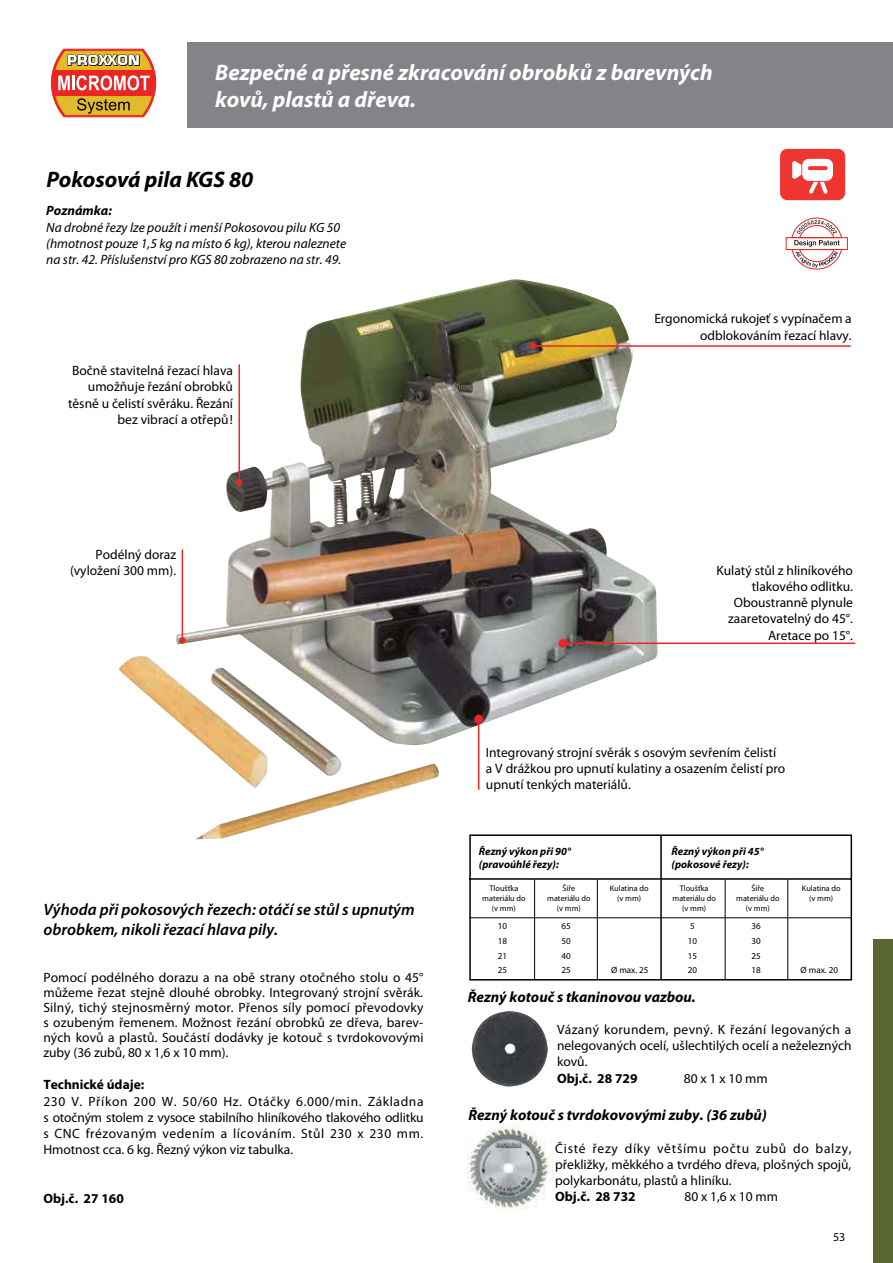
<style>
.page{position:relative;width:893px;height:1263px;background:#fff}
.page>*{position:absolute;margin:0;border:0;box-sizing:border-box;transform-origin:0 0}
.t1{font:italic 700 22.5px/27px "Myriad Pro";color:#fff}
.t2{font:italic 700 22.5px "Myriad Pro";color:#000}
.t3{font:italic 600 16.5px/19.8px "Myriad Pro";color:#000}
.t4{font:italic 700 15px "Myriad Pro";color:#000}
.t5{font:13.5px/16.2px "Myriad Pro";color:#000;text-align:justify}
.t6{font:italic 13.5px/16.2px "Myriad Pro";color:#000}
.t7{font:700 13.5px "Myriad Pro";color:#000}
.t8{font:italic 700 13.5px "Myriad Pro";color:#000}
.t9{font:12px "Myriad Pro";color:#000}
.t10{font:italic 700 10.95px/13px "Myriad Pro";color:#000}
.t11{font:9.15px/14.5px "Myriad Pro";color:#000;text-align:justify}
.t12{font:8.1px/9.8px "Myriad Pro";color:#000;text-align:center}
</style>
<div class="page">
<img style="left:176px;top:279px;width:482px;height:469px">
<div style="left:873px;top:940px;width:20px;height:323px;background:#5a6734"></div>
<div style="left:187px;top:43px;width:706px;height:85px;background:#828488"></div>
<div style="left:780px;top:149px;width:65px;height:51px;background:#ee352f;border-radius:7px"></div>
<svg style="left:809px;top:182px;width:19px;height:12px"></svg>
<div style="left:802px;top:158px;width:31px;height:23px;background:#fff;border-radius:7px"></div>
<div style="left:801px;top:158px;width:33px;height:24px;border:1px solid #ee352f;border-radius:7px"></div>
<svg style="left:808px;top:166px;width:19px;height:4px"></svg>
<svg style="left:792px;top:161px;width:9px;height:18px"></svg>
<svg style="left:51px;top:49px;width:105px;height:69px"></svg>
<hr style="left:238px;top:364px;width:2px;height:116px;background:#eb2724">
<svg style="left:236px;top:480px;width:6px;height:6px"></svg>
<hr style="left:182px;top:550px;width:1px;height:88px;background:#eb2724">
<div style="left:179px;top:637px;width:7px;height:6px;background:#eb2724;border-radius:50%"></div>
<hr style="left:536px;top:345px;width:314px;height:2px;background:#eb2724">
<svg style="left:530px;top:343px;width:6px;height:6px"></svg>
<hr style="left:564px;top:643px;width:291px;height:1px;background:#eb2724">
<div style="left:558px;top:639px;width:9px;height:9px;background:#eb2724;border-radius:50%"></div>
<hr style="left:478px;top:721px;width:1px;height:69px;background:#eb2724">
<div style="left:474px;top:715px;width:9px;height:8px;background:#eb2724;border-radius:50%"></div>
<svg style="left:785px;top:217px;width:63px;height:53px"></svg>
<img style="left:471px;top:1011px;width:77px;height:76px">
<img style="left:467px;top:1126px;width:86px;height:83px">
<img style="left:196px;top:764px;width:243px;height:75px">
<svg style="left:469px;top:834px;width:384px;height:147px"></svg>
<hr style="left:469px;top:917px;width:382px;height:1px;background:#000">
<hr style="left:660px;top:835px;width:2px;height:144px;background:#000">
<hr style="left:534px;top:880px;width:1px;height:99px;background:#000">
<hr style="left:597px;top:880px;width:1px;height:100px;background:#000">
<hr style="left:725px;top:880px;width:1px;height:100px;background:#000">
<hr style="left:787px;top:880px;width:1px;height:100px;background:#000">
<h1 class="t1" style="left:215px;top:61px;width:499px">Bezpečné a přesné zkracování obrobků z barevných kovů, plastů a dřeva.</h1>
<h1 class="t2" style="left:47px;top:171px;width:208px">Pokosová pila KGS 80</h1>
<p class="t8" style="left:46px;top:206px;width:67px">Poznámka:</p>
<p class="t6" style="left:46px;top:220px;width:301px">Na drobné řezy lze použít i menší Pokosovou pilu KG 50 (hmotnost pouze 1,5 kg na místo 6 kg), kterou naleznete na str. 42. Příslušenství pro KGS 80 zobrazeno na str. 49.</p>
<p class="t5" style="left:68px;top:363px;width:166px;text-align:right">Bočně stavitelná řezací hlava umožňuje řezání obrobků těsně u čelistí svěráku. Řezání bez vibrací a otřepů!</p>
<p class="t5" style="left:654px;top:312px;width:199px;text-align:right">Ergonomická rukojeť s vypínačem a odblokováním řezací hlavy.</p>
<p class="t5" style="left:70px;top:547px;width:108px;text-align:right">Podélný doraz (vyložení 300 mm).</p>
<p class="t3" style="left:43px;top:900px;width:373px">Výhoda při pokosových řezech: otáčí se stůl s upnutým obrobkem, nikoli řezací hlava pily.</p>
<p class="t5" style="left:43px;top:971px;width:382px;line-height:15px">Pomocí podélného dorazu a na obě strany otočného stolu o 45° můžeme řezat stejně dlouhé obrobky. Integrovaný strojní svěrák.<br>Silný, tichý stejnosměrný motor. Přenos síly pomocí převodovky s ozubeným řemenem. Možnost řezání obrobků ze dřeva, barev&shy;ných kovů a plastů. Součástí dodávky je kotouč s tvrdokovovými zuby (36 zubů, 80 x 1,6 x 10 mm).</p>
<p class="t7" style="left:43px;top:1080px;width:103px">Technické údaje:</p>
<p class="t5" style="left:43px;top:1094px;width:382px">230 V. Příkon 200 W. 50/60 Hz. Otáčky 6.000/min. Základna s otočným stolem z vysoce stabilního hliníkového tlakového odlitku s CNC frézovaným vedením a lícováním. Stůl 230 x 230 mm.<br>Hmotnost cca. 6 kg. Řezný výkon viz tabulka.</p>
<p class="t7" style="left:43px;top:1193px;width:82px">Obj.č. 27 160</p>
<p class="t5" style="left:716px;top:563px;width:138px;text-align:right">Kulatý stůl z hliníkového tlakového odlitku.<br>Oboustranně plynule zaaretovatelný do 45°.<br>Aretace po 15°.</p>
<p class="t5" style="left:486px;top:745px;width:301px;text-align:left">Integrovaný strojní svěrák s osovým sevřením čelistí a V drážkou pro upnutí kulatiny a osazením čelistí pro upnutí tenkých materiálů.</p>
<p class="t10" style="left:479px;top:845px;width:93px">Řezný výkon při 90° (pravoúhlé řezy):</p>
<p class="t10" style="left:671px;top:845px;width:93px">Řezný výkon při 45° (pokosové řezy):</p>
<p class="t12" style="left:482px;top:884px;width:45px">Tloušťka materiálu do (v mm)</p>
<p class="t12" style="left:547px;top:884px;width:45px">Šíře materiálu do (v mm)</p>
<p class="t12" style="left:610px;top:884px;width:40px">Kulatina do (v mm)</p>
<p class="t12" style="left:672px;top:884px;width:45px">Tloušťka materiálu do (v mm)</p>
<p class="t12" style="left:736px;top:884px;width:45px">Šíře materiálu do (v mm)</p>
<p class="t12" style="left:802px;top:884px;width:40px">Kulatina do (v mm)</p>
<p class="t11" style="left:498px;top:920px;width:11px">10<br>18<br>21<br>25</p>
<p class="t11" style="left:561px;top:920px;width:11px">65<br>50<br>40<br>25</p>
<p class="t11" style="left:688px;top:920px;width:11px;text-align:left">5<br>10<br>15<br>20</p>
<p class="t11" style="left:751px;top:920px;width:11px">36<br>30<br>25<br>18</p>
<p class="t11" style="left:611px;top:963px;width:39px">Ø max. 25</p>
<p class="t11" style="left:800px;top:963px;width:39px">Ø max. 20</p>
<p class="t4" style="left:468px;top:991px;width:230px">Řezný kotouč s tkaninovou vazbou.</p>
<p class="t5" style="left:557px;top:1022px;width:296px">Vázaný korundem, pevný. K řezání legovaných a nelegovaných ocelí, ušlechtilých ocelí a neželezných kovů.</p>
<p class="t7" style="left:557px;top:1073px;width:82px">Obj.č. 28 729</p>
<p class="t5" style="left:684px;top:1071px;width:85px">80 x 1 x 10 mm</p>
<p class="t4" style="left:468px;top:1110px;width:300px">Řezný kotouč s tvrdokovovými zuby. (36 zubů)</p>
<p class="t5" style="left:555px;top:1141px;width:298px">Čisté řezy díky většímu počtu zubů do balzy, překližky, měkkého a tvrdého dřeva, plošných spojů, polykarbonátu, plastů a hliníku.</p>
<p class="t7" style="left:555px;top:1192px;width:82px">Obj.č. 28 732</p>
<p class="t5" style="left:684px;top:1190px;width:95px">80 x 1,6 x 10 mm</p>
<p class="t9" style="left:833px;top:1233px;width:14px">53</p>
</div>
